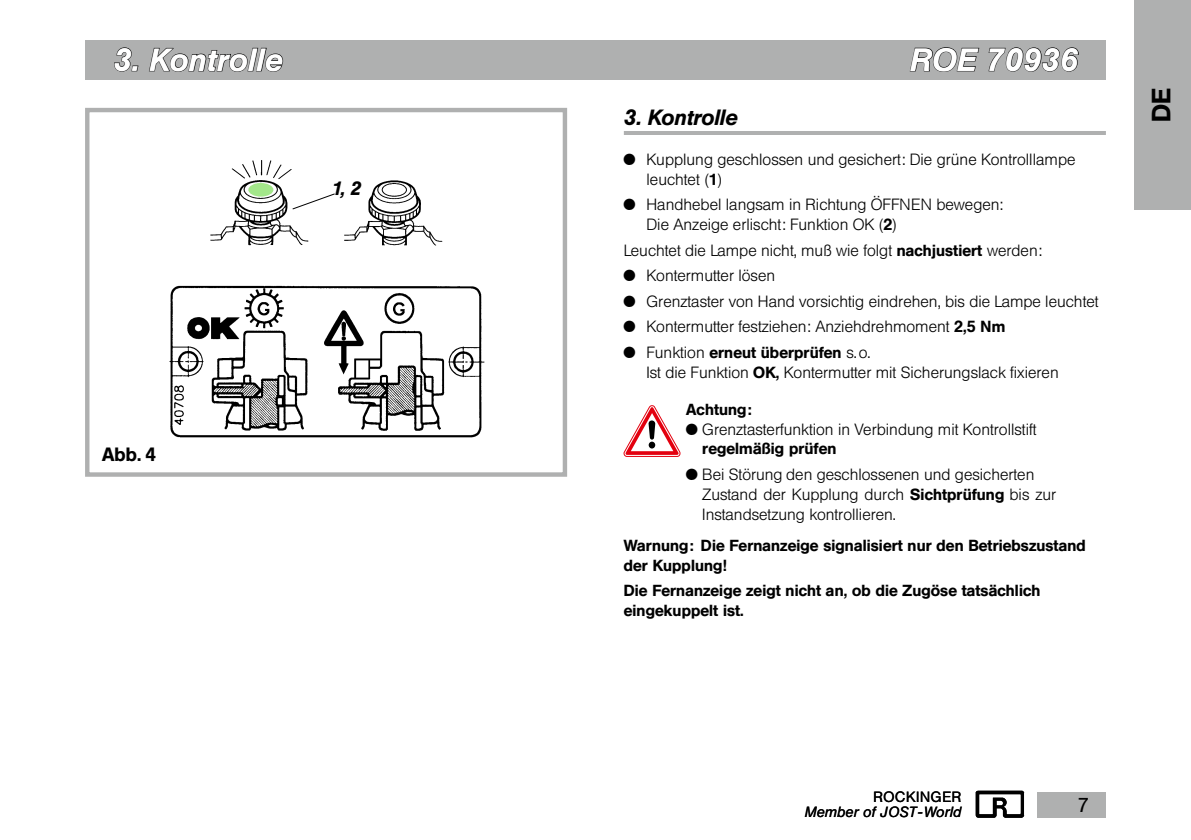
<style>
.page{position:relative;width:1191px;height:840px;background:#fff}
.page>*{position:absolute;margin:0;border:0;box-sizing:border-box;transform-origin:0 0}
.t1{font:italic 500 32px "HE10";letter-spacing:.025em;color:#fff}
.t2{font:500 26.4px "HE10";color:#000}
.t3{font:italic 500 22px "HE10";letter-spacing:.015em;color:#000}
.t4{font:20px "HE10";color:#000}
.t5{font:500 19.2px "HE10";color:#000}
.t6{font:italic 500 19.2px "HE10";color:#000}
.t7{font:300 16px/19.8px "HE10";letter-spacing:.015em;color:#000}
.t8{font:500 16px/19.8px "HE10";letter-spacing:.015em;color:#000}
.t9{font:italic 14.8px "HE10";letter-spacing:.015em;color:#000}
.t10{font:14.8px "HE10";letter-spacing:.05em;color:#000}
.s1{font-family:"AK11 Figures Mathematic";font-weight:400}
.s2{font-weight:500}
</style>
<div class="page">
<img style="left:975px;top:790px;width:49px;height:28px">
<div style="left:1037px;top:791px;width:69px;height:25px;background:#afb0b0"></div>
<div style="left:85px;top:40px;width:1021px;height:39px;background:#afb0b0"></div>
<svg style="left:114px;top:47px;width:25px;height:25px"></svg>
<svg style="left:148px;top:47px;width:136px;height:61px"></svg>
<svg style="left:907px;top:47px;width:73px;height:33px"></svg>
<svg style="left:986px;top:47px;width:93px;height:33px"></svg>
<hr style="left:624px;top:131px;width:482px;height:4px;background:#afb0b0">
<div style="left:85px;top:108px;width:482px;height:368px;border:4px solid #afb0b0"></div>
<img style="left:210px;top:160px;width:233px;height:86px">
<svg style="left:292px;top:193px;width:43px;height:17px"></svg>
<img style="left:169px;top:285px;width:316px;height:153px">
<div style="left:1134px;top:0;width:57px;height:210px;background:#afb0b0"></div>
<svg style="left:624px;top:405px;width:56px;height:51px"></svg>
<div style="left:248px;top:183px;width:25px;height:13px;background:#a3e78a;border-radius:50%"></div>
<h1 class="t1" style="left:113px;top:41px;width:170px">3. Kontrolle</h1>
<h1 class="t1" style="left:909px;top:41px;width:169px">ROE 70936</h1>
<h3 class="t3" style="left:624px;top:105px;width:115px">3. Kontrolle</h3>
<p class="t7" style="left:646px;top:149px;width:430px;text-indent:-23px"><span class="s1">X</span> Kupplung geschlossen und gesichert: Die grüne Kontrolllampe leuchtet (<span class="s2">1</span>)</p>
<p class="t7" style="left:646px;top:195px;width:358px;text-indent:-23px"><span class="s1">X</span> Handhebel langsam in Richtung ÖFFNEN bewegen:<br>Die Anzeige erlischt: Funktion OK (<span class="s2">2</span>)</p>
<p class="t7" style="left:624px;top:237px;width:476px;line-height:25.6px">Leuchtet die Lampe nicht, muß wie folgt <span class="s2">nachjustiert</span> werden:<br><span class="s1">X</span> Kontermutter lösen<br><span class="s1">X</span> Grenztaster von Hand vorsichtig eindrehen, bis die Lampe leuchtet <span class="s1">X</span> Kontermutter festziehen: Anziehdrehmoment <span class="s2">2,5 Nm<br></span><span class="s1">X</span> Funktion <span class="s2">erneut überprüfen</span> s. o.</p>
<p class="t7" style="left:646px;top:362px;width:413px">Ist die Funktion <span class="s2">OK,</span> Kontermutter mit Sicherungslack fixieren</p>
<p class="t8" style="left:686px;top:399px;width:67px">Achtung:</p>
<p class="t7" style="left:686px;top:419px;width:351px"><span class="s1">X</span> Grenztasterfunktion in Verbindung mit Kontrollstift</p>
<p class="t8" style="left:702px;top:438px;width:135px">regelmäßig prüfen</p>
<p class="t7" style="left:702px;top:464px;width:355px;text-indent:-16px"><span class="s1">X</span> Bei Störung den geschlossenen und gesicherten<br>Zustand der Kupplung durch <span class="s2">Sichtprüfung</span> bis zur<br>Instandsetzung kontrollieren.</p>
<p class="t8" style="left:624px;top:535px;width:463px">Warnung: Die Fernanzeige signalisiert nur den Betriebszustand der Kupplung!</p>
<p class="t8" style="left:624px;top:580px;width:418px">Die Fernanzeige zeigt nicht an, ob die Zugöse tatsächlich eingekuppelt ist.</p>
<p class="t6" style="left:332px;top:177px;width:31px">1, 2</p>
<p class="t5" style="left:102px;top:442px;width:55px">Abb. 4</p>
<h2 class="t2" style="left:1145px;top:122px;width:35px;rotate:-90deg">DE</h2>
<p class="t10" style="left:873px;top:788px;width:89px">ROCKINGER</p>
<p class="t9" style="left:805px;top:803px;width:158px">Member of JOST-World</p>
<p class="t4" style="left:1077px;top:792px;width:13px">7</p>
</div>
